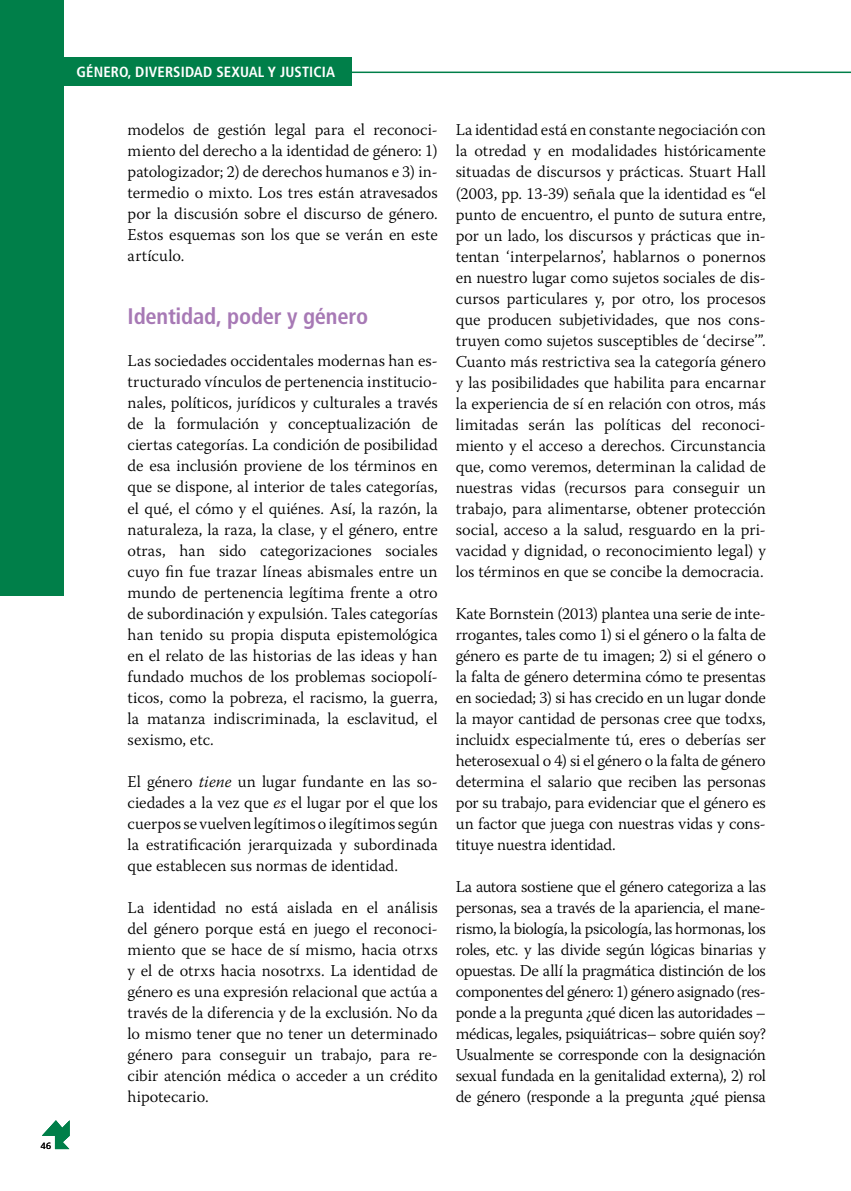
<style>
.page{position:relative;width:851px;height:1191px;background:#fff}
.page>*{position:absolute;margin:0;border:0;box-sizing:border-box;transform-origin:0 0}
.t1{font:700 condensed 22.5px "Frutiger LT Std";letter-spacing:-.01em;color:#a779b5}
.t2{font:300 16.5px/21px "Warnock Pro";letter-spacing:-.005em;color:#000;text-align:justify}
.t3{font:700 condensed 14.7px "Frutiger LT Std";letter-spacing:.01em;color:#fff}
.t4{font:300 9px "Frutiger LT Std";color:#000}
.s1{font-style:italic}
</style>
<div class="page">
<hr style="left:0;top:72px;width:850px;height:1px;background:#007f49">
<div style="left:0;top:0;width:64px;height:595px;background:#007f49"></div>
<div style="left:0;top:57px;width:352px;height:29px;background:#007f49"></div>
<svg style="left:42px;top:1120px;width:28px;height:29px"></svg>
<p class="t4" style="left:41px;top:1140px;width:12px">46</p>
<p class="t3" style="left:77px;top:63px;width:260px">GÉNERO, DIVERSIDAD SEXUAL Y JUSTICIA</p>
<p class="t2" style="left:128px;top:119px;width:311px">modelos de gestión legal para el reconoci&shy;miento del derecho a la identidad de género: 1) patologizador; 2) de derechos humanos e 3) in&shy;termedio o mixto. Los tres están atravesados por la discusión sobre el discurso de género.<br>Estos esquemas son los que se verán en este artículo.</p>
<h1 class="t1" style="left:128px;top:303px;width:242px">Identidad, poder y género</h1>
<p class="t2" style="left:128px;top:350px;width:311px">Las sociedades occidentales modernas han es&shy;tructurado vínculos de pertenencia institucio&shy;nales, políticos, jurídicos y culturales a través de la formulación y conceptualización de ciertas categorías. La condición de posibilidad de esa inclusión proviene de los términos en que se dispone, al interior de tales categorías, el qué, el cómo y el quiénes. Así, la razón, la naturaleza, la raza, la clase, y el género, entre otras, han sido categorizaciones sociales cuyo fin fue trazar líneas abismales entre un mundo de pertenencia legítima frente a otro de subordinación y expulsión. Tales categorías han tenido su propia disputa epistemológica en el relato de las historias de las ideas y han fundado muchos de los problemas sociopolí&shy;ticos, como la pobreza, el racismo, la guerra, la matanza indiscriminada, la esclavitud, el sexismo, etc.</p>
<p class="t2" style="left:128px;top:770px;width:311px">El género <span class="s1">tiene</span> un lugar fundante en las so&shy;ciedades a la vez que <span class="s1">es</span> el lugar por el que los cuerpos se vuelven legítimos o ilegítimos según la estratificación jerarquizada y subordinada que establecen sus normas de identidad.</p>
<p class="t2" style="left:128px;top:896px;width:311px">La identidad no está aislada en el análisis del género porque está en juego el reconoci&shy;miento que se hace de sí mismo, hacia otrxs y el de otrxs hacia nosotrxs. La identidad de género es una expresión relacional que actúa a través de la diferencia y de la exclusión. No da lo mismo tener que no tener un determinado género para conseguir un trabajo, para re&shy;cibir atención médica o acceder a un crédito hipotecario.</p>
<p class="t2" style="left:455px;top:119px;width:311px">La identidad está en constante negociación con la otredad y en modalidades históricamente situadas de discursos y prácticas. Stuart Hall (2003, pp. 13-39) señala que la identidad es “el punto de encuentro, el punto de sutura entre, por un lado, los discursos y prácticas que in&shy;tentan ‘interpelarnos’, hablarnos o ponernos en nuestro lugar como sujetos sociales de dis&shy;cursos particulares y, por otro, los procesos que producen subjetividades, que nos cons&shy;truyen como sujetos susceptibles de ‘decirse’”.<br>Cuanto más restrictiva sea la categoría género y las posibilidades que habilita para encarnar la experiencia de sí en relación con otros, más limitadas serán las políticas del reconoci&shy;miento y el acceso a derechos. Circunstancia que, como veremos, determinan la calidad de nuestras vidas (recursos para conseguir un trabajo, para alimentarse, obtener protección social, acceso a la salud, resguardo en la pri&shy;vacidad y dignidad, o reconocimiento legal) y los términos en que se concibe la democracia.</p>
<p class="t2" style="left:455px;top:602px;width:311px">Kate Bornstein (2013) plantea una serie de inte&shy;rrogantes, tales como 1) si el género o la falta de género es parte de tu imagen; 2) si el género o la falta de género determina cómo te presentas en sociedad; 3) si has crecido en un lugar donde la mayor cantidad de personas cree que todxs, incluidx especialmente tú, eres o deberías ser heterosexual o 4) si el género o la falta de género determina el salario que reciben las personas por su trabajo, para evidenciar que el género es un factor que juega con nuestras vidas y cons&shy;tituye nuestra identidad.</p>
<p class="t2" style="left:455px;top:875px;width:311px">La autora sostiene que el género categoriza a las personas, sea a través de la apariencia, el mane&shy;rismo, la biología, la psicología, las hormonas, los roles, etc. y las divide según lógicas binarias y opuestas. De allí la pragmática distinción de los componentes del género: 1) género asignado (res&shy;ponde a la pregunta ¿qué dicen las autoridades – médicas, legales, psiquiátricas– sobre quién soy?<br>Usualmente se corresponde con la designación sexual fundada en la genitalidad externa), 2) rol de género (responde a la pregunta ¿qué piensa</p>
</div>
